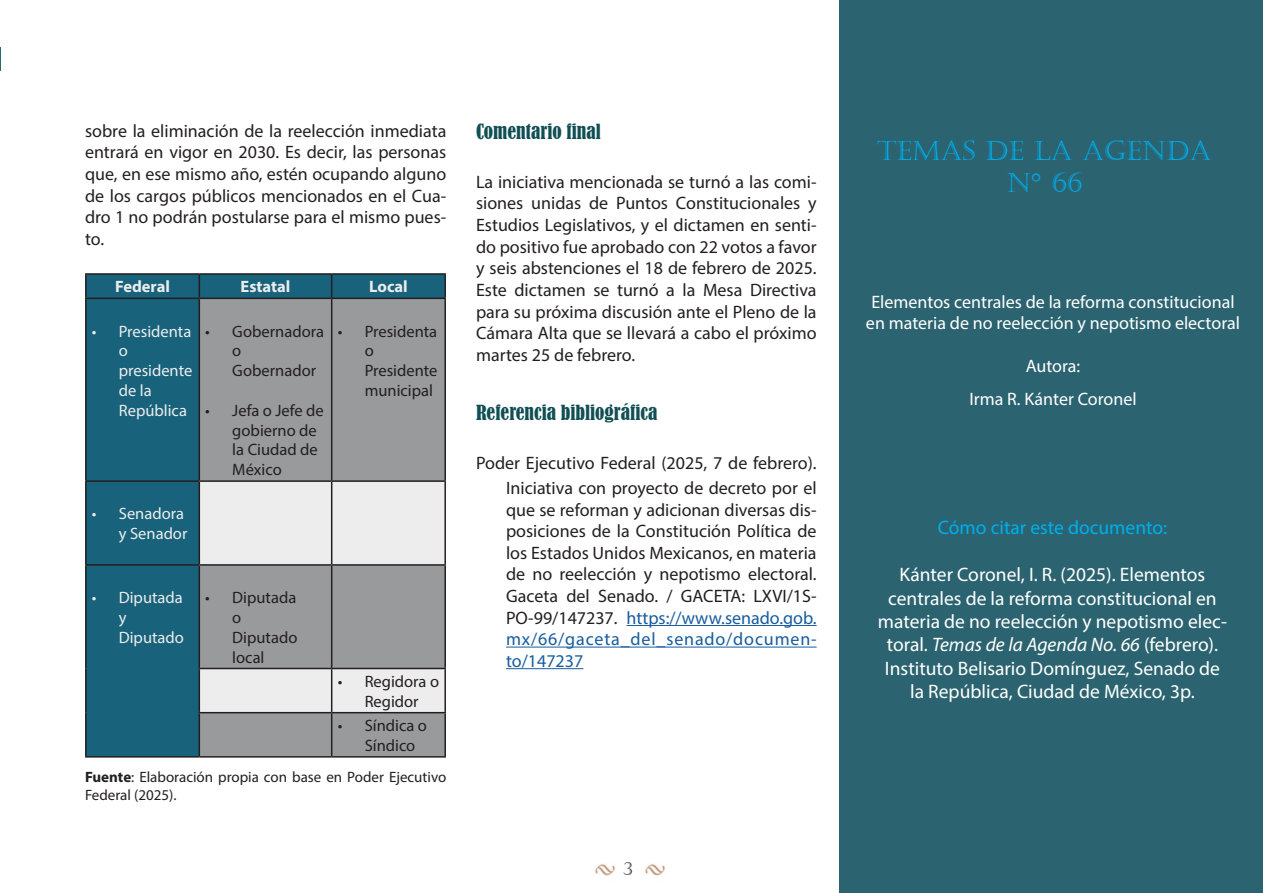
<style>
.page{position:relative;width:1263px;height:893px;background:#fff}
.page>*{position:absolute;margin:0;border:0;box-sizing:border-box;transform-origin:0 0}
.t1{font:27px "Castellar";color:#00aeef}
.t2{font:19.5px/23.4px "Myriad Pro";color:#fff;text-align:center}
.t3{font:condensed 19.5px "Bernard";color:#114f54}
.t4{font:19.5px "Myriad Pro";color:#00aeef}
.t5{font:18px/21.6px "Myriad Pro";color:#231f20;text-align:justify}
.t6{font:18px/21.6px "Myriad Pro";color:#fff;text-align:center}
.t7{font:18px "Castellar";color:#231f20}
.t8{font:16.5px/19.8px "Myriad Pro";color:#231f20}
.t9{font:16.5px/19.8px "Myriad Pro";color:#ecedec}
.t10{font:700 16.5px "Myriad Pro";color:#ecedec}
.t11{font:15px/18px "Myriad Pro";color:#231f20}
.s1{font-weight:700}
.s2{color:#175d9e}
.s3{font-style:italic}
</style>
<div class="page">
<hr style="left:0;top:34px;width:1px;height:37px;background:#1f6f77">
<img style="left:595px;top:864px;width:20px;height:12px">
<img style="left:645px;top:864px;width:20px;height:12px">
<hr style="left:0;top:24px;width:3px;height:23px;background:#fff">
<div style="left:87px;top:275px;width:357px;height:481px;background:#18627c"></div>
<div style="left:200px;top:299px;width:244px;height:457px;background:#999a9c"></div>
<svg style="left:200px;top:482px;width:244px;height:230px;background:#c5c6c7"></svg>
<hr style="left:85px;top:273px;width:114px;height:2px;background:#231f20">
<hr style="left:85px;top:275px;width:2px;height:23px;background:#231f20">
<hr style="left:199px;top:273px;width:133px;height:2px;background:#231f20">
<svg style="left:199px;top:275px;width:1px;height:23px"></svg>
<hr style="left:332px;top:273px;width:114px;height:2px;background:#231f20">
<svg style="left:331px;top:275px;width:1px;height:23px"></svg>
<hr style="left:444px;top:275px;width:2px;height:23px;background:#231f20">
<hr style="left:85px;top:298px;width:114px;height:1px;background:#231f20">
<hr style="left:85px;top:299px;width:2px;height:181px;background:#231f20">
<hr style="left:199px;top:298px;width:133px;height:1px;background:#231f20">
<hr style="left:199px;top:299px;width:1px;height:181px;background:#231f20">
<hr style="left:332px;top:298px;width:114px;height:1px;background:#231f20">
<hr style="left:331px;top:299px;width:1px;height:181px;background:#231f20">
<hr style="left:444px;top:299px;width:2px;height:181px;background:#231f20">
<hr style="left:85px;top:480px;width:114px;height:2px;background:#231f20">
<hr style="left:85px;top:482px;width:2px;height:82px;background:#231f20">
<hr style="left:199px;top:480px;width:133px;height:2px;background:#231f20">
<hr style="left:199px;top:482px;width:1px;height:82px;background:#231f20">
<hr style="left:332px;top:480px;width:114px;height:2px;background:#231f20">
<hr style="left:331px;top:482px;width:1px;height:82px;background:#231f20">
<hr style="left:444px;top:482px;width:2px;height:82px;background:#231f20">
<hr style="left:85px;top:564px;width:114px;height:2px;background:#231f20">
<hr style="left:85px;top:566px;width:2px;height:102px;background:#231f20">
<hr style="left:199px;top:564px;width:133px;height:2px;background:#231f20">
<hr style="left:199px;top:566px;width:1px;height:102px;background:#231f20">
<hr style="left:332px;top:564px;width:114px;height:2px;background:#231f20">
<hr style="left:331px;top:566px;width:1px;height:102px;background:#231f20">
<hr style="left:444px;top:566px;width:2px;height:102px;background:#231f20">
<hr style="left:85px;top:668px;width:2px;height:45px;background:#231f20">
<hr style="left:199px;top:668px;width:133px;height:1px;background:#231f20">
<hr style="left:199px;top:669px;width:1px;height:43px;background:#231f20">
<hr style="left:332px;top:668px;width:114px;height:1px;background:#231f20">
<hr style="left:331px;top:669px;width:1px;height:43px;background:#231f20">
<hr style="left:444px;top:669px;width:2px;height:43px;background:#231f20">
<hr style="left:85px;top:713px;width:2px;height:43px;background:#231f20">
<hr style="left:199px;top:712px;width:133px;height:1px;background:#231f20">
<hr style="left:199px;top:713px;width:1px;height:43px;background:#231f20">
<hr style="left:332px;top:712px;width:114px;height:1px;background:#231f20">
<hr style="left:331px;top:713px;width:1px;height:43px;background:#231f20">
<hr style="left:444px;top:713px;width:2px;height:43px;background:#231f20">
<hr style="left:85px;top:756px;width:114px;height:2px;background:#231f20">
<hr style="left:199px;top:756px;width:133px;height:2px;background:#231f20">
<hr style="left:332px;top:756px;width:114px;height:2px;background:#231f20">
<hr style="left:626px;top:625px;width:191px;height:1px;background:#175d9e">
<hr style="left:506px;top:647px;width:311px;height:1px;background:#175d9e">
<hr style="left:506px;top:668px;width:77px;height:1px;background:#175d9e">
<div style="left:840px;top:0;width:423px;height:893px;background:#2b6470"></div>
<p class="t5" style="left:85px;top:120px;width:363px">sobre la eliminación de la reelección inmediata entrará en vigor en 2030. Es decir, las personas que, en ese mismo año, estén ocupando alguno de los cargos públicos mencionados en el Cua&shy;dro 1 no podrán postularse para el mismo pues&shy;to.</p>
<p class="t10" style="left:115px;top:276px;width:56px">Federal</p>
<p class="t10" style="left:240px;top:276px;width:51px">Estatal</p>
<p class="t10" style="left:369px;top:276px;width:40px">Local</p>
<p class="t9" style="left:119px;top:321px;width:75px;text-indent:-27px">• Presidenta o presidente de la<br>República</p>
<p class="t8" style="left:232px;top:321px;width:93px;text-indent:-27px">• Gobernadora o<br>Gobernador</p>
<p class="t8" style="left:365px;top:321px;width:74px;text-indent:-27px">• Presidenta o<br>Presidente municipal</p>
<p class="t8" style="left:232px;top:400px;width:93px;text-indent:-27px">• Jefa o Jefe de gobierno de la Ciudad de<br>México</p>
<p class="t9" style="left:92px;top:504px;width:97px;text-align:right">• Senadora y Senador</p>
<p class="t9" style="left:119px;top:587px;width:67px;text-indent:-27px">• Diputada y<br>Diputado</p>
<p class="t8" style="left:232px;top:587px;width:67px;text-indent:-27px">• Diputada o<br>Diputado local</p>
<p class="t8" style="left:338px;top:671px;width:103px;text-align:center">• Regidora o<br>Regidor</p>
<p class="t8" style="left:365px;top:715px;width:64px;text-indent:-27px">• Síndica o<br>Síndico</p>
<p class="t11" style="left:85px;top:768px;width:363px"><span class="s1">Fuente</span>: Elaboración propia con base en Poder Ejecutivo<br>Federal (2025).</p>
<p class="t3" style="left:476px;top:120px;width:126px">Comentario final</p>
<p class="t5" style="left:476px;top:171px;width:342px">La iniciativa mencionada se turnó a las comi&shy;siones unidas de Puntos Constitucionales y Estudios Legislativos, y el dictamen en senti&shy;do positivo fue aprobado con 22 votos a favor y seis abstenciones el 18 de febrero de 2025.<br>Este dictamen se turnó a la Mesa Directiva para su próxima discusión ante el Pleno de la Cámara Alta que se llevará a cabo el próximo martes 25 de febrero.</p>
<p class="t3" style="left:476px;top:401px;width:183px">Referencia bibliográfica</p>
<p class="t5" style="left:476px;top:451px;width:342px">Poder Ejecutivo Federal (2025, 7 de febrero).</p>
<p class="t5" style="left:506px;top:477px;width:312px">Iniciativa con proyecto de decreto por el que se reforman y adicionan diversas dis&shy;posiciones de la Constitución Política de los Estados Unidos Mexicanos, en materia de no reelección y nepotismo electoral.<br>Gaceta del Senado. / GACETA: LXVI/1S-PO-99/147237. <span class="s2">https://www.senado.gob. mx/66/gaceta_del_senado/documen&shy;to/147237</span></p>
<p class="t7" style="left:623px;top:858px;width:11px">3</p>
<p class="t1" style="left:877px;top:135px;width:336px">TEMAS DE LA AGENDA</p>
<p class="t1" style="left:1006px;top:167px;width:77px">N° 66</p>
<p class="t6" style="left:866px;top:290px;width:376px">Elementos centrales de la reforma constitucional en materia de no reelección y nepotismo electoral</p>
<p class="t6" style="left:1026px;top:355px;width:56px">Autora:</p>
<p class="t6" style="left:969px;top:388px;width:169px">Irma R. Kánter Coronel</p>
<p class="t4" style="left:938px;top:516px;width:231px">Cómo citar este documento:</p>
<p class="t2" style="left:878px;top:563px;width:350px">Kánter Coronel, I. R. (2025). Elementos centrales de la reforma constitucional en materia de no reelección y nepotismo elec&shy;toral. <span class="s3">Temas de la Agenda No. 66</span> (febrero).<br>Instituto Belisario Domínguez, Senado de la República, Ciudad de México, 3p.</p>
</div>
